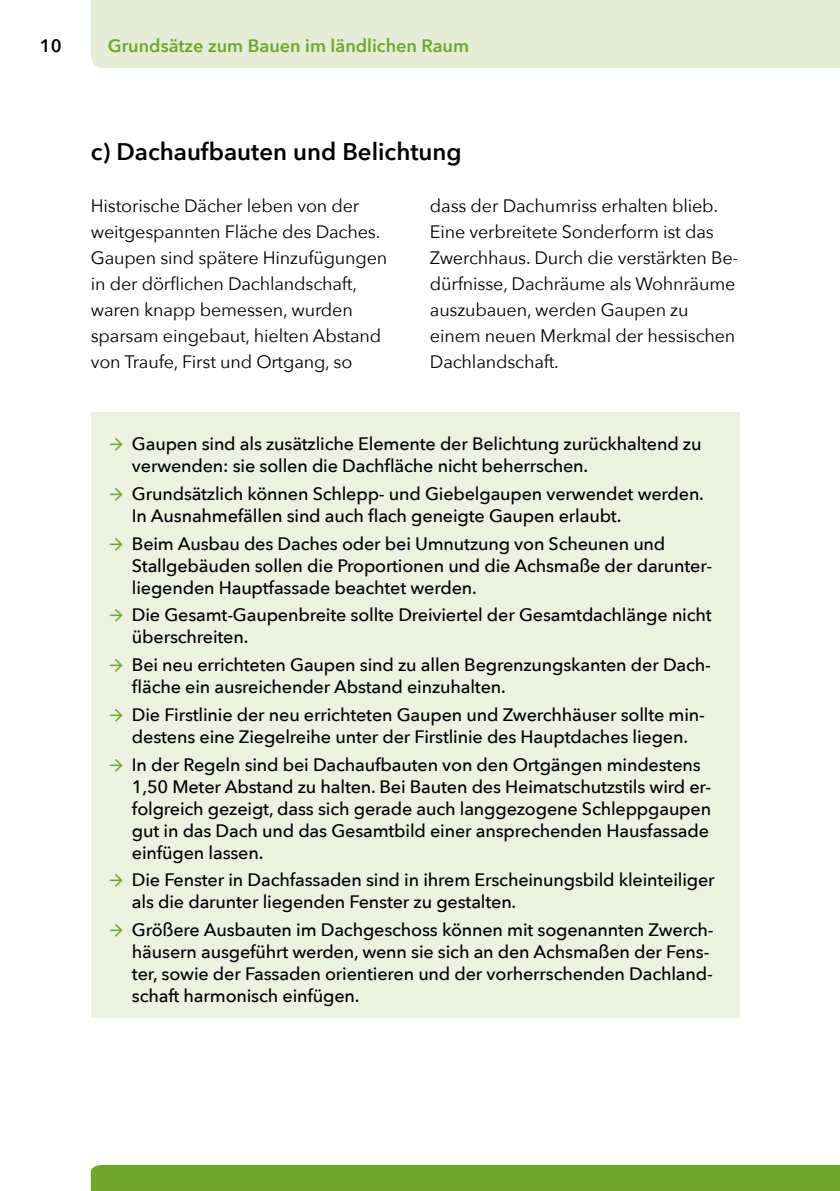
<style>
.page{position:relative;width:840px;height:1191px;background:#fff}
.page>*{position:absolute;margin:0;border:0;box-sizing:border-box;transform-origin:0 0}
.t1{font:600 24px "Avenir Next";color:#000}
.t2{font:500 18px/22px "Avenir Next";letter-spacing:-.01em;color:#000}
.t3{font:18px/26px "Avenir Next";letter-spacing:-.01em;color:#000}
.t4{font:600 18px "Avenir Next";color:#6fa72c}
.t5{font:600 18px "Avenir Next";color:#000}
.s1{font-family:"Bundes Sans";color:#6fa72c}
</style>
<div class="page">
<div style="left:91px;top:0;width:748px;height:68px;background:#e6edd7"></div>
<div style="left:91px;top:1164px;width:748px;height:27px;background:#6fa72c"></div>
<div style="left:91px;top:413px;width:648px;height:605px;background:#ecf1e1"></div>
<p class="t5" style="left:40px;top:30px;width:23px">10</p>
<p class="t4" style="left:108px;top:30px;width:362px">Grundsätze zum Bauen im ländlichen Raum</p>
<h3 class="t1" style="left:91px;top:131px;width:372px">c) Dachaufbauten und Belichtung</h3>
<p class="t3" style="left:91px;top:192px;width:298px">Historische Dächer leben von der weitgespannten Fläche des Daches.<br>Gaupen sind spätere Hinzufügungen in der dörflichen Dachlandschaft, waren knapp bemessen, wurden sparsam eingebaut, hielten Abstand von Traufe, First und Ortgang, so</p>
<p class="t3" style="left:429px;top:192px;width:310px">dass der Dachumriss erhalten blieb.<br>Eine verbreitete Sonderform ist das Zwerchhaus. Durch die verstärkten Be&shy;dürfnisse, Dachräume als Wohnräume auszubauen, werden Gaupen zu einem neuen Merkmal der hessischen Dachlandschaft.</p>
<p class="t2" style="left:132px;top:432px;width:570px;text-indent:-23px"><span class="s1">→</span> Gaupen sind als zusätzliche Elemente der Belichtung zurückhaltend zu verwenden: sie sollen die Dachfläche nicht beherrschen.</p>
<p class="t2" style="left:132px;top:482px;width:573px;text-indent:-23px"><span class="s1">→</span> Grundsätzlich können Schlepp- und Giebelgaupen verwendet werden.<br>In Ausnahmefällen sind auch flach geneigte Gaupen erlaubt.</p>
<p class="t2" style="left:132px;top:532px;width:581px;text-indent:-23px"><span class="s1">→</span> Beim Ausbau des Daches oder bei Umnutzung von Scheunen und<br>Stallgebäuden sollen die Proportionen und die Achsmaße der darunter&shy;liegenden Hauptfassade beachtet werden.</p>
<p class="t2" style="left:132px;top:603px;width:581px;text-indent:-23px"><span class="s1">→</span> Die Gesamt-Gaupenbreite sollte Dreiviertel der Gesamtdachlänge nicht überschreiten.</p>
<p class="t2" style="left:132px;top:653px;width:580px;text-indent:-23px"><span class="s1">→</span> Bei neu errichteten Gaupen sind zu allen Begrenzungskanten der Dach&shy;fläche ein ausreichender Abstand einzuhalten.</p>
<p class="t2" style="left:109px;top:703px;width:597px;text-align:center"><span class="s1">→</span> Die Firstlinie der neu errichteten Gaupen und Zwerchhäuser sollte min&shy;destens eine Ziegelreihe unter der Firstlinie des Hauptdaches liegen.</p>
<p class="t2" style="left:132px;top:752px;width:580px;text-indent:-23px"><span class="s1">→</span> In der Regeln sind bei Dachaufbauten von den Ortgängen mindestens 1,50 Meter Abstand zu halten. Bei Bauten des Heimatschutzstils wird er&shy;folgreich gezeigt, dass sich gerade auch langgezogene Schleppgaupen gut in das Dach und das Gesamtbild einer ansprechenden Hausfassade einfügen lassen.</p>
<p class="t2" style="left:132px;top:868px;width:584px;text-indent:-23px"><span class="s1">→</span> Die Fenster in Dachfassaden sind in ihrem Erscheinungsbild kleinteiliger als die darunter liegenden Fenster zu gestalten.</p>
<p class="t2" style="left:132px;top:918px;width:582px;text-indent:-23px"><span class="s1">→</span> Größere Ausbauten im Dachgeschoss können mit sogenannten Zwerch&shy;häusern ausgeführt werden, wenn sie sich an den Achsmaßen der Fens&shy;ter, sowie der Fassaden orientieren und der vorherrschenden Dachland&shy;schaft harmonisch einfügen.</p>
</div>
